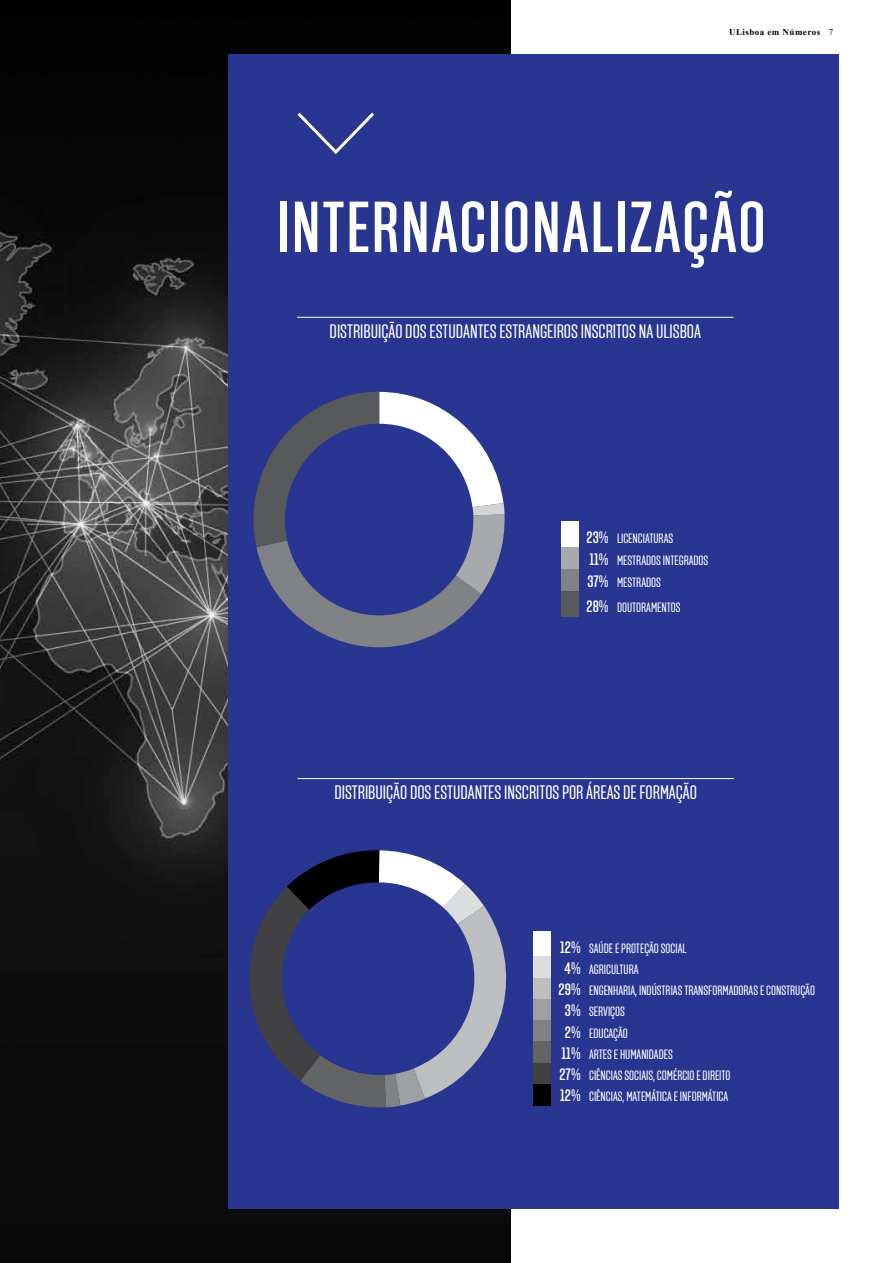
<style>
.page{position:relative;width:893px;height:1263px;background:#fff}
.page>*{position:absolute;margin:0;border:0;box-sizing:border-box;transform-origin:0 0}
.t1{font:500 72px "Solido Compressed";color:#fff}
.t2{font:19.5px "Solido Compressed";color:#fff}
.t3{font:13.5px/22px "Solido Compressed";color:#fff}
.t4{font:700 9px "Times New Roman";letter-spacing:.05em;color:#000}
.s1{font-weight:400}
.s2{font-weight:500;font-size:16.5px}
</style>
<div class="page">
<img style="left:0;top:0;width:510px;height:1263px">
<div style="left:229px;top:54px;width:610px;height:1155px;background:#283691"></div>
<svg style="left:298px;top:113px;width:76px;height:41px"></svg>
<svg style="left:254px;top:392px;width:251px;height:256px"></svg>
<div style="left:562px;top:522px;width:17px;height:25px;background:#fff"></div>
<div style="left:562px;top:547px;width:17px;height:22px;background:#a7a9ac"></div>
<div style="left:562px;top:569px;width:17px;height:22px;background:#808285"></div>
<div style="left:562px;top:591px;width:17px;height:26px;background:#58595b"></div>
<hr style="left:297px;top:317px;width:436px;height:1px;background:#fff">
<hr style="left:297px;top:778px;width:437px;height:1px;background:#fff">
<svg style="left:249px;top:850px;width:258px;height:258px"></svg>
<div style="left:534px;top:931px;width:17px;height:26px;background:#fff"></div>
<div style="left:534px;top:957px;width:17px;height:21px;background:#dcddde"></div>
<div style="left:534px;top:978px;width:17px;height:21px;background:#bcbec0"></div>
<div style="left:534px;top:999px;width:17px;height:21px;background:#9d9fa2"></div>
<div style="left:534px;top:1020px;width:17px;height:22px;background:#808285"></div>
<div style="left:534px;top:1042px;width:17px;height:21px;background:#636466"></div>
<div style="left:534px;top:1063px;width:17px;height:21px;background:#414042"></div>
<div style="left:534px;top:1084px;width:17px;height:22px;background:#000"></div>
<p class="t4" style="left:729px;top:26px;width:106px">ULisboa em Números <span class="s1">7</span></p>
<h1 class="t1" style="left:277px;top:186px;width:27px">INTERNACIONALIZAÇÃO</h1>
<h2 class="t2" style="left:330px;top:320px;width:373px">DISTRIBUIÇÃO DOS ESTUDANTES ESTRANGEIROS INSCRITOS NA ULISBOA</h2>
<p class="t3" style="left:587px;top:528px;width:123px"><span class="s2">23%</span> LICENCIATURAS<br><span class="s2">11%</span> MESTRADOS INTEGRADOS<br><span class="s2">37%</span> MESTRADOS</p>
<p class="t3" style="left:587px;top:597px;width:96px"><span class="s2">28%</span> DOUTORAMENTOS</p>
<h2 class="t2" style="left:334px;top:781px;width:364px">DISTRIBUIÇÃO DOS ESTUDANTES INSCRITOS POR ÁREAS DE FORMAÇÃO</h2>
<p class="t3" style="left:560px;top:937px;width:128px"><span class="s2">12%</span> SAÚDE E PROTEÇÃO SOCIAL</p>
<p class="t3" style="left:565px;top:959px;width:75px"><span class="s2">4%</span> AGRICULTURA</p>
<p class="t3" style="left:559px;top:980px;width:258px"><span class="s2">29%</span> ENGENHARIA, INDÚSTRIAS TRANSFORMADORAS E CONSTRUÇÃO</p>
<p class="t3" style="left:565px;top:1001px;width:62px"><span class="s2">3%</span> SERVIÇOS</p>
<p class="t3" style="left:565px;top:1022px;width:64px"><span class="s2">2%</span> EDUCAÇÃO</p>
<p class="t3" style="left:561px;top:1044px;width:113px"><span class="s2">11%</span> ARTES E HUMANIDADES</p>
<p class="t3" style="left:560px;top:1065px;width:173px"><span class="s2">27%</span> CIÊNCIAS SOCIAIS, COMÉRCIO E DIREITO</p>
<p class="t3" style="left:560px;top:1086px;width:170px"><span class="s2">12%</span> CIÊNCIAS, MATEMÁTICA E INFORMÁTICA</p>
</div>
